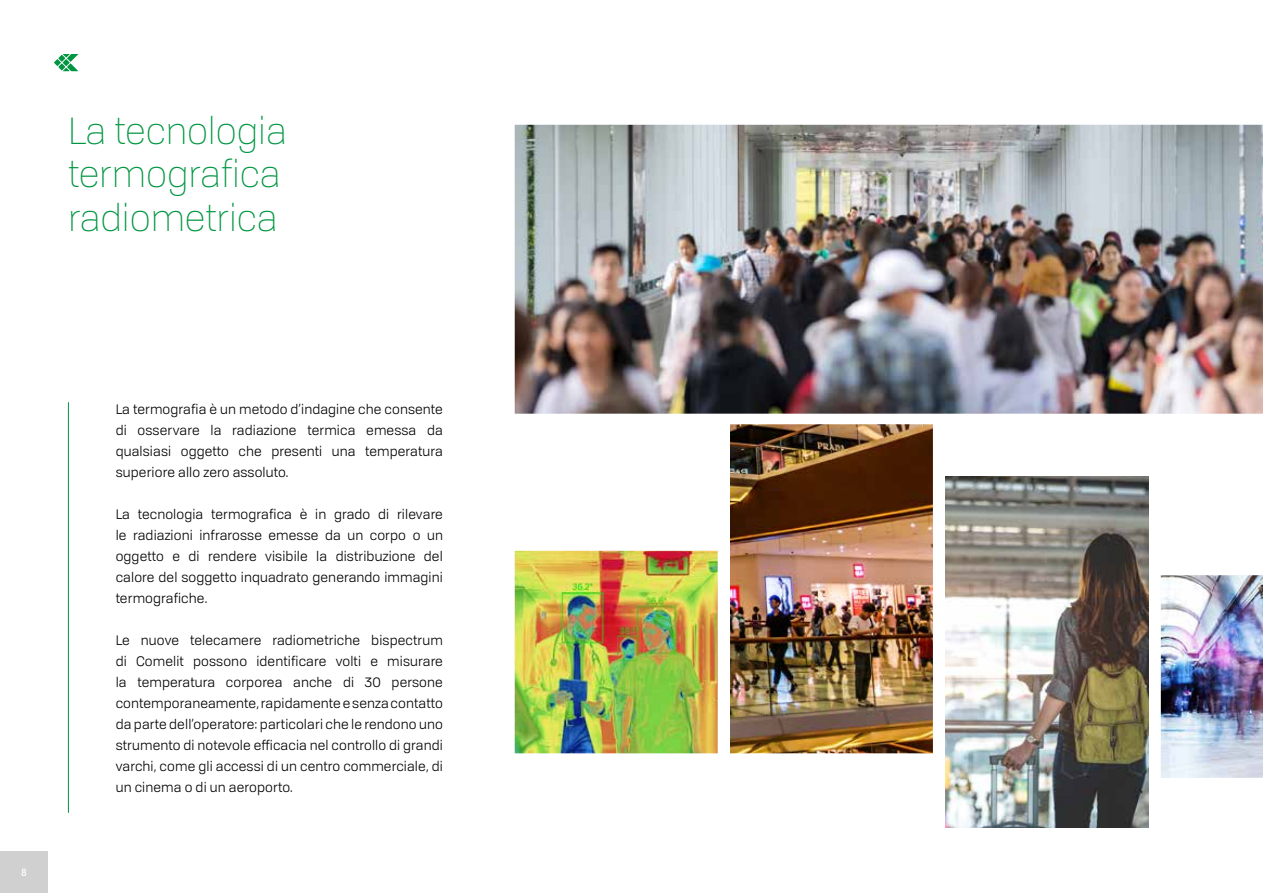
<style>
.page{position:relative;width:1263px;height:893px;background:#fff}
.page>*{position:absolute;margin:0;border:0;box-sizing:border-box;transform-origin:0 0}
.t1{font:300 37.5px/43.5px "Tofino Personal";color:#009641}
.t2{font:13.5px/21px "Tofino Personal";letter-spacing:.01em;color:#000;text-align:justify}
.t3{font:500 condensed 10.5px "Helvetica Neue LTW1 G";color:#fff}
</style>
<div class="page">
<img style="left:945px;top:477px;width:203px;height:350px">
<img style="left:515px;top:125px;width:748px;height:289px">
<img style="left:730px;top:424px;width:203px;height:329px">
<img style="left:515px;top:551px;width:203px;height:202px">
<img style="left:1161px;top:575px;width:102px;height:203px">
<hr style="left:68px;top:402px;width:1px;height:411px;background:#009641">
<svg style="left:54px;top:59px;width:7px;height:7px"></svg>
<svg style="left:58px;top:63px;width:7px;height:8px"></svg>
<svg style="left:58px;top:55px;width:7px;height:7px"></svg>
<svg style="left:63px;top:54px;width:15px;height:17px"></svg>
<div style="left:0;top:851px;width:48px;height:42px;background:#d0d0d0"></div>
<h1 class="t1" style="left:68px;top:107px;width:220px">La tecnologia termografica radiometrica</h1>
<p class="t3" style="left:22px;top:866px;width:7px">8</p>
<p class="t2" style="left:116px;top:398px;width:329px">La termografia è un metodo d’indagine che consente di osservare la radiazione termica emessa da qualsiasi oggetto che presenti una temperatura superiore allo zero assoluto.</p>
<p class="t2" style="left:116px;top:503px;width:329px">La tecnologia termografica è in grado di rilevare le radiazioni infrarosse emesse da un corpo o un oggetto e di rendere visibile la distribuzione del calore del soggetto inquadrato generando immagini termografiche.</p>
<p class="t2" style="left:116px;top:629px;width:329px">Le nuove telecamere radiometriche bispectrum di Comelit possono identificare volti e misurare la temperatura corporea anche di 30 persone contemporaneamente, rapidamente e senza contatto da parte dell’operatore: particolari che le rendono uno strumento di notevole efficacia nel controllo di grandi varchi, come gli accessi di un centro commerciale, di un cinema o di un aeroporto.</p>
</div>
